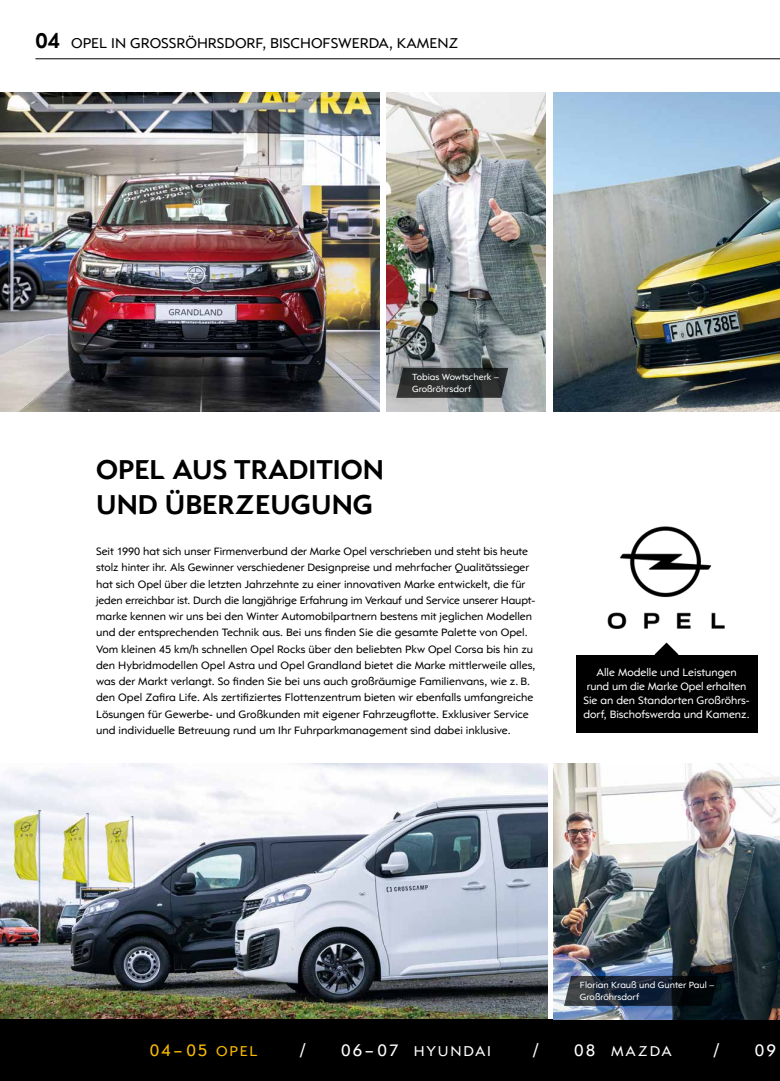
<style>
.page{position:relative;width:780px;height:1081px;background:#fff}
.page>*{position:absolute;margin:0;border:0;box-sizing:border-box;transform-origin:0 0}
.t1{font:700 28.75px/35px "Opel Sans";color:#000}
.t2{font:17.5px "Opel Sans";color:#fbba00}
.t3{font:17.5px "Opel Sans";color:#fff}
.t4{font:15px "Opel Sans";color:#000}
.t5{font:15px "Opel Sans";letter-spacing:.12em;color:#fff}
.t6{font:11.25px/16.2px "Opel Sans";color:#000}
.t7{font:11.25px/13.8px "Opel Sans";color:#fff;text-align:center}
.t8{font:9.38px/11.2px "Opel Sans";color:#fff}
.s1{font-weight:700;font-size:22.5px}
.s2{font-size:15px}
.s3{font-size:17.5px}
</style>
<div class="page">
<img style="left:0;top:764px;width:547px;height:255px">
<div style="left:0;top:1019px;width:780px;height:62px;background:#000"></div>
<img style="left:607px;top:526px;width:117px;height:102px">
<img style="left:0;top:92px;width:379px;height:319px">
<img style="left:553px;top:92px;width:227px;height:319px">
<img style="left:553px;top:764px;width:227px;height:255px">
<img style="left:386px;top:92px;width:159px;height:319px">
<hr style="left:35px;top:58px;width:745px;height:1px;background:#000">
<div style="left:575px;top:655px;width:182px;height:77px;background:#000"></div>
<svg style="left:654px;top:642px;width:24px;height:13px"></svg>
<svg style="left:396px;top:368px;width:112px;height:30px;background:#313334"></svg>
<svg style="left:564px;top:976px;width:154px;height:30px;background:#1b242f"></svg>
<h3 class="t4" style="left:35px;top:34px;width:425px"><span class="s1">04</span> OPEL IN GROSSRÖHRSDORF, BISCHOFSWERDA, KAMENZ</h3>
<p class="t8" style="left:412px;top:371px;width:88px">Tobias Wowtscherk –<br>Großröhrsdorf</p>
<h1 class="t1" style="left:96px;top:451px;width:289px">OPEL AUS TRADITION<br>UND ÜBERZEUGUNG</h1>
<p class="t6" style="left:96px;top:543px;width:441px">Seit 1990 hat sich unser Firmenverbund der Marke Opel verschrieben und steht bis heute stolz hinter ihr. Als Gewinner verschiedener Designpreise und mehrfacher Qualitätssieger hat sich Opel über die letzten Jahrzehnte zu einer innovativen Marke entwickelt, die für jeden erreichbar ist. Durch die langjährige Erfahrung im Verkauf und Service unserer Haupt&shy;marke kennen wir uns bei den Winter Automobilpartnern bestens mit jeglichen Modellen und der entsprechenden Technik aus. Bei uns finden Sie die gesamte Palette von Opel.<br>Vom kleinen 45 km/h schnellen Opel Rocks über den beliebten Pkw Opel Corsa bis hin zu den Hybridmodellen Opel Astra und Opel Grandland bietet die Marke mittlerweile alles, was der Markt verlangt. So finden Sie bei uns auch großräumige Familienvans, wie z. B. den Opel Zafira Life. Als zertifiziertes Flottenzentrum bieten wir ebenfalls umfangreiche Lösungen für Gewerbe- und Großkunden mit eigener Fahrzeugflotte. Exklusiver Service und individuelle Betreuung rund um Ihr Fuhrparkmanagement sind dabei inklusive.</p>
<p class="t7" style="left:583px;top:666px;width:168px">Alle Modelle und Leistungen<br>rund um die Marke Opel erhalten<br>Sie an den Standorten Großröhrs&shy;dorf, Bischofswerda und Kamenz.</p>
<p class="t8" style="left:580px;top:979px;width:136px">Florian Krauß und Gunter Paul –<br>Großröhrsdorf</p>
<h2 class="t2" style="left:150px;top:1039px;width:109px">04-05 <span class="s2">OPEL</span></h2>
<h2 class="t3" style="left:300px;top:1039px;width:7px">/</h2>
<h3 class="t5" style="left:341px;top:1041px;width:151px"><span class="s3">06-07</span> HYUNDAI</h3>
<h2 class="t3" style="left:533px;top:1039px;width:7px">/</h2>
<h3 class="t5" style="left:574px;top:1041px;width:99px"><span class="s3">08</span> MAZDA</h3>
<h2 class="t3" style="left:714px;top:1039px;width:7px">/</h2>
<h2 class="t3" style="left:755px;top:1039px;width:23px">09</h2>
</div>
